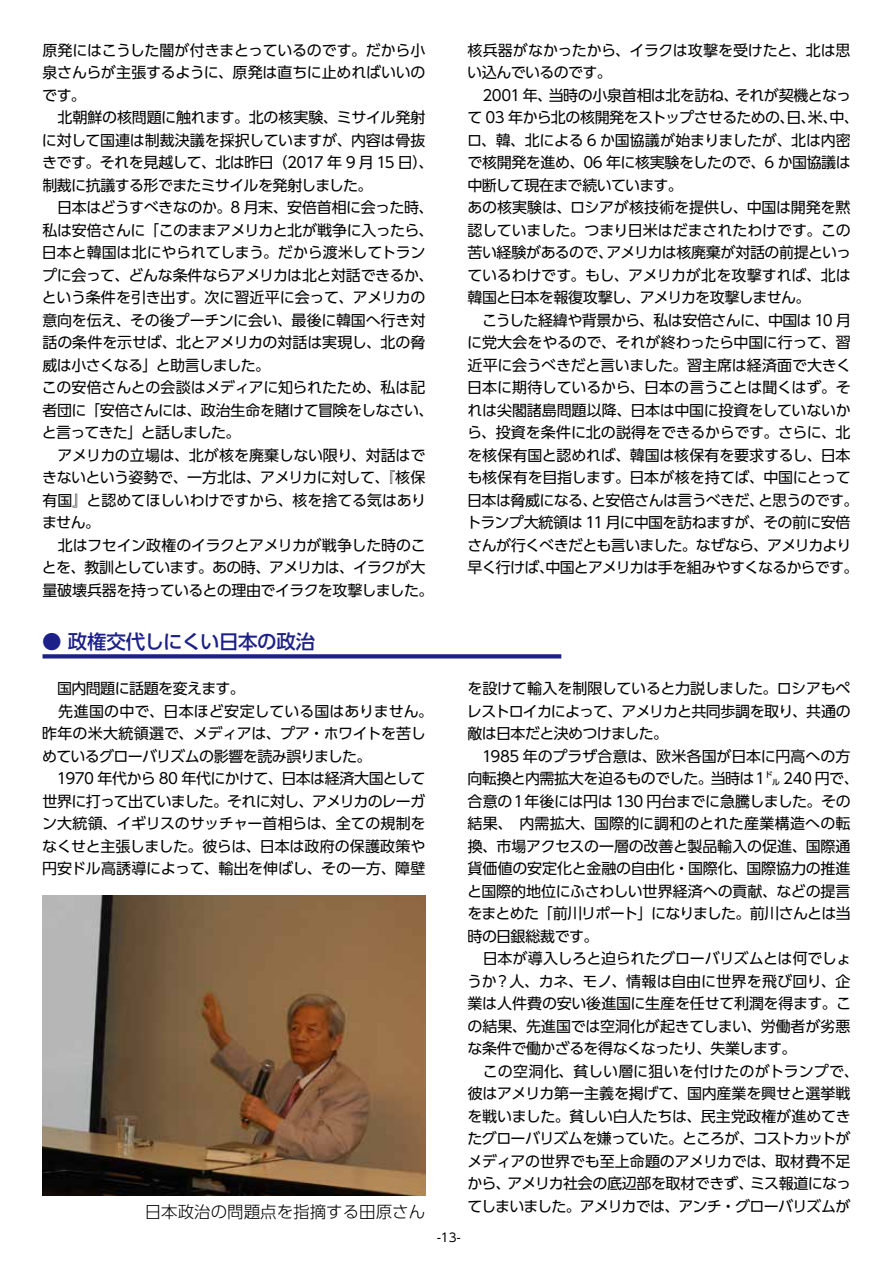
<style>
.page{position:relative;width:893px;height:1263px;background:#fff}
.page>*{position:absolute;margin:0;border:0;box-sizing:border-box;transform-origin:0 0}
.t1{font:500 19.5px "UD Shin Go Pr 6 N";letter-spacing:-.02em;color:#1d2088}
.t2{font:300 16.5px "UD Shin Go Pr 6 N";color:#000}
.t3{font:15px/22.5px "UD Shin Go Pr 6 N";letter-spacing:-.025em;color:#000}
.t4{font:12px "UD Shin Go Pr 6 N";color:#000}
</style>
<div class="page">
<svg style="left:43px;top:654px;width:518px;height:4px;background:#2b2e8f"></svg>
<img style="left:43px;top:895px;width:382px;height:300px">
<p class="t3" style="left:42px;top:38px;width:393px">原発にはこうした闇が付きまとっているのです。だから小泉さんらが主張するように、原発は直ちに止めればいいのです。<br>　北朝鮮の核問題に触れます。北の核実験、ミサイル発射に対して国連は制裁決議を採択していますが、内容は骨抜きです。それを見越して、北は昨日（2017 年 9 月 15 日）、制裁に抗議する形でまたミサイルを発射しました。<br>　日本はどうすべきなのか。8 月末、安倍首相に会った時、私は安倍さんに「このままアメリカと北が戦争に入ったら、日本と韓国は北にやられてしまう。だから渡米してトランプに会って、どんな条件ならアメリカは北と対話できるか、という条件を引き出す。次に習近平に会って、アメリカの意向を伝え、その後プーチンに会い、最後に韓国へ行き対話の条件を示せば、北とアメリカの対話は実現し、北の脅威は小さくなる」と助言しました。<br>この安倍さんとの会談はメディアに知られたため、私は記者団に「安倍さんには、政治生命を賭けて冒険をしなさい、と言ってきた」と話しました。<br>　アメリカの立場は、北が核を廃棄しない限り、対話はできないという姿勢で、一方北は、アメリカに対して、『核保有国』と認めてほしいわけですから、核を捨てる気はありません。<br>　北はフセイン政権のイラクとアメリカが戦争した時のことを、教訓としています。あの時、アメリカは、イラクが大量破壊兵器を持っているとの理由でイラクを攻撃しました。</p>
<p class="t3" style="left:466px;top:38px;width:394px">核兵器がなかったから、イラクは攻撃を受けたと、北は思い込んでいるのです。<br>　2001 年、当時の小泉首相は北を訪ね、それが契機となって 03 年から北の核開発をストップさせるための、日、米、中、ロ、韓、北による 6 か国協議が始まりましたが、北は内密で核開発を進め、06 年に核実験をしたので、6 か国協議は中断して現在まで続いています。<br>あの核実験は、ロシアが核技術を提供し、中国は開発を黙認していました。つまり日米はだまされたわけです。この苦い経験があるので、アメリカは核廃棄が対話の前提といっているわけです。もし、アメリカが北を攻撃すれば、北は韓国と日本を報復攻撃し、アメリカを攻撃しません。<br>　こうした経緯や背景から、私は安倍さんに、中国は 10 月に党大会をやるので、それが終わったら中国に行って、習近平に会うべきだと言いました。習主席は経済面で大きく日本に期待しているから、日本の言うことは聞くはず。それは尖閣諸島問題以降、日本は中国に投資をしていないから、投資を条件に北の説得をできるからです。さらに、北を核保有国と認めれば、韓国は核保有を要求するし、日本も核保有を目指します。日本が核を持てば、中国にとって日本は脅威になる、と安倍さんは言うべきだ、と思うのです。トランプ大統領は 11 月に中国を訪ねますが、その前に安倍さんが行くべきだとも言いました。なぜなら、アメリカより早く行けば、中国とアメリカは手を組みやすくなるからです。</p>
<h1 class="t1" style="left:42px;top:625px;width:274px">● 政権交代しにくい日本の政治</h1>
<p class="t3" style="left:42px;top:677px;width:393px">　国内問題に話題を変えます。<br>　先進国の中で、日本ほど安定している国はありません。昨年の米大統領選で、メディアは、プア・ホワイトを苦しめているグローバリズムの影響を読み誤りました。<br>　1970 年代から 80 年代にかけて、日本は経済大国として世界に打って出ていました。それに対し、アメリカのレーガン大統領、イギリスのサッチャー首相らは、全ての規制をなくせと主張しました。彼らは、日本は政府の保護政策や円安ドル高誘導によって、輸出を伸ばし、その一方、障壁</p>
<p class="t2" style="left:145px;top:1199px;width:282px">日本政治の問題点を指摘する田原さん</p>
<p class="t3" style="left:467px;top:677px;width:393px">を設けて輸入を制限していると力説しました。ロシアもペレストロイカによって、アメリカと共同歩調を取り、共通の敵は日本だと決めつけました。<br>　1985 年のプラザ合意は、欧米各国が日本に円高への方向転換と内需拡大を迫るものでした。当時は１㌦ 240 円で、合意の１年後には円は 130 円台までに急騰しました。その結果、　内需拡大、国際的に調和のとれた産業構造への転換、市場アクセスの一層の改善と製品輸入の促進、国際通貨価値の安定化と金融の自由化・国際化、国際協力の推進と国際的地位にふさわしい世界経済への貢献、などの提言をまとめた「前川リポート」になりました。前川さんとは当時の日銀総裁です。<br>　日本が導入しろと迫られたグローバリズムとは何でしょうか？人、カネ、モノ、情報は自由に世界を飛び回り、企業は人件費の安い後進国に生産を任せて利潤を得ます。この結果、先進国では空洞化が起きてしまい、労働者が劣悪な条件で働かざるを得なくなったり、失業します。<br>　この空洞化、貧しい層に狙いを付けたのがトランプで、彼はアメリカ第一主義を掲げて、国内産業を興せと選挙戦を戦いました。貧しい白人たちは、民主党政権が進めてきたグローバリズムを嫌っていた。ところが、コストカットがメディアの世界でも至上命題のアメリカでは、取材費不足から、アメリカ社会の底辺部を取材できず、ミス報道になってしまいました。アメリカでは、アンチ・グローバリズムが</p>
<p class="t4" style="left:437px;top:1227px;width:25px">-13-</p>
</div>
